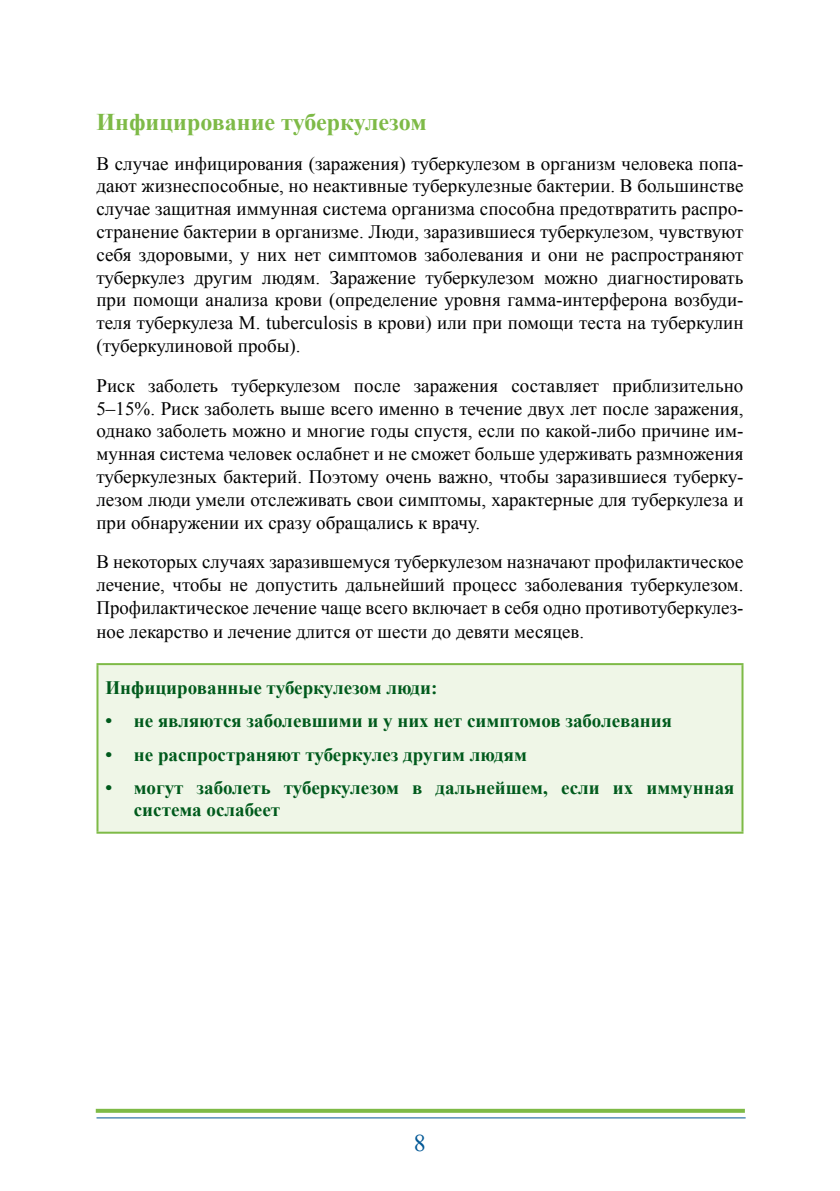
<style>
.page{position:relative;width:840px;height:1191px;background:#fff}
.page>*{position:absolute;margin:0;border:0;box-sizing:border-box;transform-origin:0 0}
.PK{font:700 24px "Times New Roman";color:#7eba47}
.t1{font:24px "Times New Roman";color:#005795}
.Default{font:19px/22.8px "Times New Roman";color:#000;text-align:justify}
.PK-2{font:700 19px/22px "Times New Roman";color:#005a1c}
</style>
<div class="page">
<svg style="left:96px;top:1108px;width:648px;height:4px;background:#98c86c"></svg>
<hr style="left:96px;top:1117px;width:649px;height:1px;background:#005795">
<div style="left:97px;top:664px;width:645px;height:168px;background:#eff6e7"></div>
<hr style="left:96px;top:663px;width:647px;height:2px;background:#7eba47">
<hr style="left:96px;top:665px;width:2px;height:166px;background:#7eba47">
<hr style="left:741px;top:665px;width:2px;height:166px;background:#7eba47">
<hr style="left:96px;top:831px;width:647px;height:2px;background:#7eba47">
<p class="PK" style="left:96px;top:105px;width:331px">Инфицирование туберкулезом</p>
<p class="Default" style="left:96px;top:151px;width:648px">В случае инфицирования (заражения) туберкулезом в организм человека попа&shy;дают жизнеспособные, но неактивные туберкулезные бактерии. В большинстве случае защитная иммунная система организма способна предотвратить распро&shy;странение бактерии в организме. Люди, заразившиеся туберкулезом, чувствуют себя здоровыми, у них нет симптомов заболевания и они не распространяют туберкулез другим людям. Заражение туберкулезом можно диагностировать при помощи анализа крови (определение уровня гамма-интерферона возбуди&shy;теля туберкулеза M. tuberculosis в крови) или при помощи теста на туберкулин (туберкулиновой пробы).</p>
<p class="Default" style="left:96px;top:374px;width:648px">Риск заболеть туберкулезом после заражения составляет приблизительно 5–15%. Риск заболеть выше всего именно в течение двух лет после заражения, однако заболеть можно и многие годы спустя, если по какой-либо причине им&shy;мунная система человек ослабнет и не сможет больше удерживать размножения туберкулезных бактерий. Поэтому очень важно, чтобы заразившиеся туберку&shy;лезом люди умели отслеживать свои симптомы, характерные для туберкулеза и при обнаружении их сразу обращались к врачу.</p>
<p class="Default" style="left:96px;top:550px;width:648px">В некоторых случаях заразившемуся туберкулезом назначают профилактическое лечение, чтобы не допустить дальнейший процесс заболевания туберкулезом.<br>Профилактическое лечение чаще всего включает в себя одно противотуберкулез&shy;ное лекарство и лечение длится от шести до девяти месяцев.</p>
<p class="PK-2" style="left:105px;top:676px;width:333px">Инфицированные туберкулезом люди:</p>
<p class="PK-2" style="left:105px;top:709px;width:568px">• не являются заболевшими и у них нет симптомов заболевания</p>
<p class="PK-2" style="left:105px;top:742px;width:423px">• не распространяют туберкулез другим людям</p>
<p class="PK-2" style="left:134px;top:776px;width:601px;text-indent:-28px">• могут заболеть туберкулезом в дальнейшем, если их иммунная система ослабеет</p>
<p class="t1" style="left:414px;top:1126px;width:13px">8</p>
</div>
